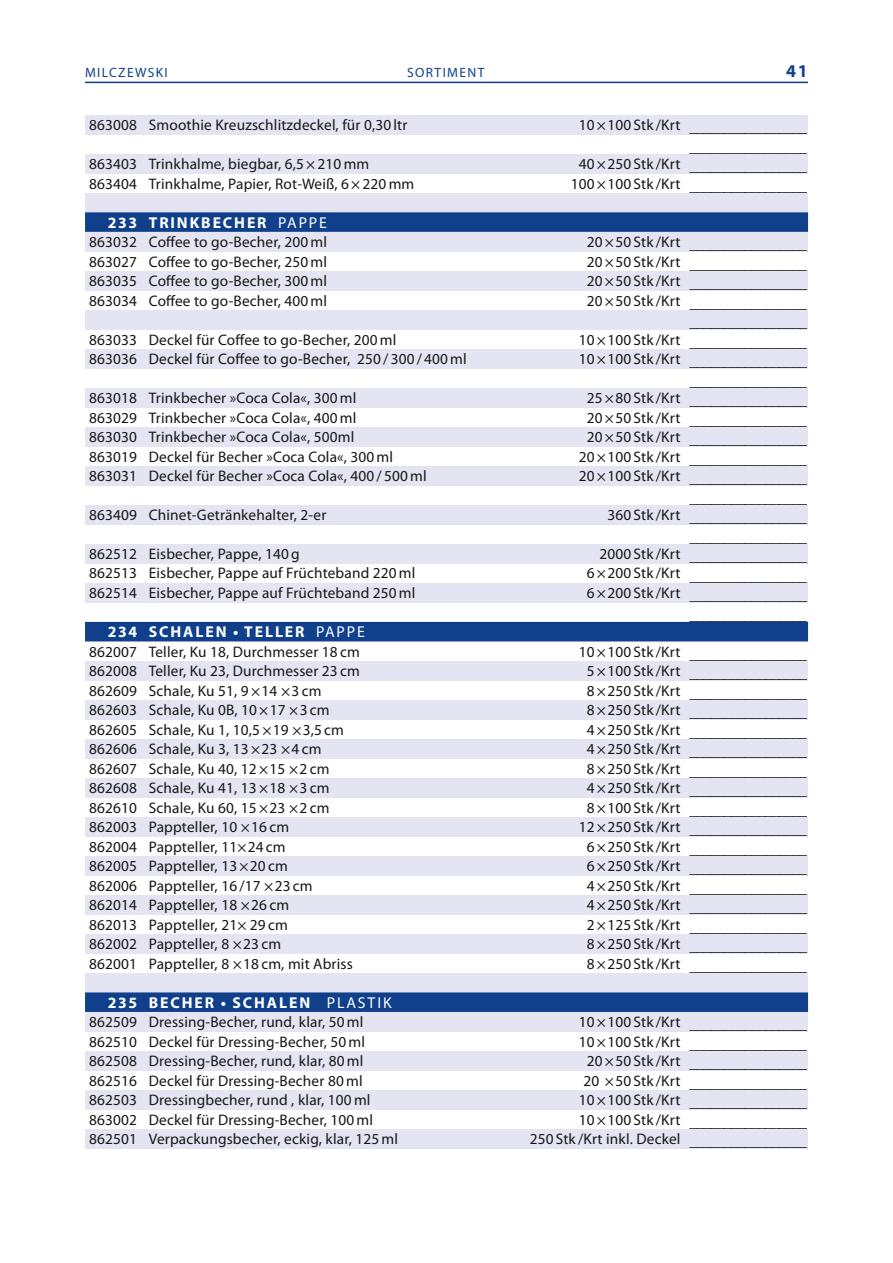
<style>
.page{position:relative;width:893px;height:1263px;background:#fff}
.page>*{position:absolute;margin:0;border:0;box-sizing:border-box;transform-origin:0 0}
.t1{font:700 18px "Myriad Pro";color:#10408b}
.t2{font:700 15.75px "Myriad Pro";letter-spacing:.12em;color:#fff}
.t3{font:15.3px/19.5px "Myriad Pro";letter-spacing:.01em;color:#181716;text-align:right}
.t4{font:13.5px "Myriad Pro";letter-spacing:.1em;color:#10408b}
.s1{font-weight:400}
</style>
<div class="page">
<hr style="left:85px;top:82px;width:723px;height:1px;background:#10408b">
<div style="left:85px;top:115px;width:723px;height:19px;background:#e4e4f2"></div>
<div style="left:85px;top:154px;width:723px;height:19px;background:#e4e4f2"></div>
<div style="left:85px;top:193px;width:723px;height:19px;background:#e4e4f2"></div>
<div style="left:85px;top:232px;width:723px;height:19px;background:#e4e4f2"></div>
<div style="left:85px;top:271px;width:723px;height:19px;background:#e4e4f2"></div>
<div style="left:85px;top:310px;width:723px;height:19px;background:#e4e4f2"></div>
<div style="left:85px;top:349px;width:723px;height:19px;background:#e4e4f2"></div>
<div style="left:85px;top:388px;width:723px;height:19px;background:#e4e4f2"></div>
<div style="left:85px;top:427px;width:723px;height:19px;background:#e4e4f2"></div>
<div style="left:85px;top:466px;width:723px;height:19px;background:#e4e4f2"></div>
<div style="left:85px;top:505px;width:723px;height:19px;background:#e4e4f2"></div>
<div style="left:85px;top:544px;width:723px;height:19px;background:#e4e4f2"></div>
<div style="left:85px;top:583px;width:723px;height:19px;background:#e4e4f2"></div>
<div style="left:85px;top:661px;width:723px;height:19px;background:#e4e4f2"></div>
<div style="left:85px;top:700px;width:723px;height:19px;background:#e4e4f2"></div>
<div style="left:85px;top:739px;width:723px;height:19px;background:#e4e4f2"></div>
<div style="left:85px;top:778px;width:723px;height:19px;background:#e4e4f2"></div>
<div style="left:85px;top:817px;width:723px;height:19px;background:#e4e4f2"></div>
<div style="left:85px;top:856px;width:723px;height:19px;background:#e4e4f2"></div>
<div style="left:85px;top:895px;width:723px;height:19px;background:#e4e4f2"></div>
<div style="left:85px;top:934px;width:723px;height:19px;background:#e4e4f2"></div>
<div style="left:85px;top:973px;width:723px;height:19px;background:#e4e4f2"></div>
<div style="left:85px;top:1012px;width:723px;height:19px;background:#e4e4f2"></div>
<div style="left:85px;top:1051px;width:723px;height:19px;background:#e4e4f2"></div>
<div style="left:85px;top:1090px;width:723px;height:19px;background:#e4e4f2"></div>
<div style="left:85px;top:1129px;width:723px;height:19px;background:#e4e4f2"></div>
<div style="left:85px;top:212px;width:723px;height:20px;background:#10408b"></div>
<div style="left:85px;top:622px;width:723px;height:19px;background:#10408b"></div>
<div style="left:85px;top:992px;width:723px;height:20px;background:#10408b"></div>
<p class="t4" style="left:85px;top:64px;width:84px">MILCZEWSKI</p>
<p class="t4" style="left:407px;top:64px;width:79px">SORTIMENT</p>
<p class="t1" style="left:786px;top:61px;width:23px">41</p>
<p class="t3" style="left:89px;top:115px;width:320px">863008 Smoothie Kreuzschlitzdeckel, für 0,30 ltr</p>
<p class="t3" style="left:579px;top:117px;width:230px">10 ×100 Stk /Krt _________________ _________________</p>
<p class="t3" style="left:89px;top:154px;width:282px">863403 Trinkhalme, biegbar, 6,5×210 mm</p>
<p class="t3" style="left:579px;top:156px;width:230px">40 ×250 Stk /Krt _________________</p>
<p class="t3" style="left:89px;top:173px;width:327px">863404 Trinkhalme, Papier, Rot-Weiß, 6×220 mm</p>
<p class="t3" style="left:571px;top:176px;width:238px">100 ×100 Stk /Krt _________________</p>
<p class="t2" style="left:108px;top:213px;width:221px">233 TRINKBECHER <span class="s1">PAPPE</span></p>
<p class="t3" style="left:89px;top:232px;width:239px">863032 Coffee to go-Becher, 200 ml</p>
<p class="t3" style="left:587px;top:234px;width:222px">20 ×50 Stk /Krt _________________</p>
<p class="t3" style="left:89px;top:251px;width:239px">863027 Coffee to go-Becher, 250 ml</p>
<p class="t3" style="left:587px;top:254px;width:222px">20 ×50 Stk /Krt _________________</p>
<p class="t3" style="left:89px;top:271px;width:239px">863035 Coffee to go-Becher, 300 ml</p>
<p class="t3" style="left:587px;top:273px;width:222px">20 ×50 Stk /Krt _________________</p>
<p class="t3" style="left:89px;top:290px;width:239px">863034 Coffee to go-Becher, 400 ml</p>
<p class="t3" style="left:587px;top:293px;width:222px">20 ×50 Stk /Krt _________________ _________________</p>
<p class="t3" style="left:89px;top:329px;width:309px">863033 Deckel für Coffee to go-Becher, 200 ml</p>
<p class="t3" style="left:579px;top:332px;width:230px">10 ×100 Stk /Krt _________________</p>
<p class="t3" style="left:89px;top:349px;width:379px">863036 Deckel für Coffee to go-Becher, 250 / 300 / 400 ml</p>
<p class="t3" style="left:579px;top:351px;width:230px">10 ×100 Stk /Krt _________________ _________________</p>
<p class="t3" style="left:89px;top:388px;width:269px">863018 Trinkbecher »Coca Cola«, 300 ml</p>
<p class="t3" style="left:587px;top:390px;width:222px">25 ×80 Stk /Krt _________________</p>
<p class="t3" style="left:89px;top:407px;width:269px">863029 Trinkbecher »Coca Cola«, 400 ml</p>
<p class="t3" style="left:587px;top:410px;width:222px">20 ×50 Stk /Krt _________________</p>
<p class="t3" style="left:89px;top:427px;width:267px">863030 Trinkbecher »Coca Cola«, 500ml</p>
<p class="t3" style="left:587px;top:429px;width:222px">20 ×50 Stk /Krt _________________</p>
<p class="t3" style="left:89px;top:446px;width:305px">863019 Deckel für Becher »Coca Cola«, 300 ml</p>
<p class="t3" style="left:579px;top:449px;width:230px">20 ×100 Stk /Krt _________________</p>
<p class="t3" style="left:89px;top:466px;width:339px">863031 Deckel für Becher »Coca Cola«, 400 / 500 ml</p>
<p class="t3" style="left:579px;top:468px;width:230px">20 ×100 Stk /Krt _________________ _________________</p>
<p class="t3" style="left:89px;top:505px;width:239px">863409 Chinet-Getränkehalter, 2-er</p>
<p class="t3" style="left:607px;top:507px;width:201px">360 Stk /Krt _________________ _________________</p>
<p class="t3" style="left:89px;top:544px;width:212px">862512 Eisbecher, Pappe, 140 g</p>
<p class="t3" style="left:599px;top:546px;width:209px">2000 Stk /Krt _________________</p>
<p class="t3" style="left:89px;top:563px;width:328px">862513 Eisbecher, Pappe auf Früchteband 220 ml</p>
<p class="t3" style="left:587px;top:566px;width:222px">6 ×200 Stk /Krt _________________</p>
<p class="t3" style="left:89px;top:583px;width:328px">862514 Eisbecher, Pappe auf Früchteband 250 ml</p>
<p class="t3" style="left:587px;top:585px;width:222px">6 ×200 Stk /Krt _________________ _________________</p>
<p class="t2" style="left:108px;top:623px;width:258px">234 SCHALEN • TELLER <span class="s1">PAPPE</span></p>
<p class="t3" style="left:89px;top:641px;width:272px">862007 Teller, Ku 18, Durchmesser 18 cm</p>
<p class="t3" style="left:579px;top:644px;width:230px">10 ×100 Stk /Krt _________________</p>
<p class="t3" style="left:89px;top:661px;width:272px">862008 Teller, Ku 23, Durchmesser 23 cm</p>
<p class="t3" style="left:587px;top:663px;width:222px">5 ×100 Stk /Krt _________________</p>
<p class="t3" style="left:89px;top:680px;width:234px">862609 Schale, Ku 51, 9×14 ×3 cm</p>
<p class="t3" style="left:587px;top:683px;width:222px">8 ×250 Stk /Krt _________________</p>
<p class="t3" style="left:89px;top:700px;width:242px">862603 Schale, Ku 0B, 10×17 ×3 cm</p>
<p class="t3" style="left:587px;top:702px;width:222px">8 ×250 Stk /Krt _________________</p>
<p class="t3" style="left:89px;top:719px;width:256px">862605 Schale, Ku 1, 10,5×19 ×3,5 cm</p>
<p class="t3" style="left:587px;top:722px;width:222px">4 ×250 Stk /Krt _________________</p>
<p class="t3" style="left:89px;top:739px;width:234px">862606 Schale, Ku 3, 13×23 ×4 cm</p>
<p class="t3" style="left:587px;top:741px;width:222px">4 ×250 Stk /Krt _________________</p>
<p class="t3" style="left:89px;top:758px;width:242px">862607 Schale, Ku 40, 12×15 ×2 cm</p>
<p class="t3" style="left:587px;top:761px;width:222px">8 ×250 Stk /Krt _________________</p>
<p class="t3" style="left:89px;top:778px;width:242px">862608 Schale, Ku 41, 13×18 ×3 cm</p>
<p class="t3" style="left:587px;top:780px;width:222px">4 ×250 Stk /Krt _________________</p>
<p class="t3" style="left:89px;top:797px;width:242px">862610 Schale, Ku 60, 15×23 ×2 cm</p>
<p class="t3" style="left:587px;top:800px;width:222px">8 ×100 Stk /Krt _________________</p>
<p class="t3" style="left:89px;top:817px;width:201px">862003 Pappteller, 10 ×16 cm</p>
<p class="t3" style="left:579px;top:819px;width:230px">12 ×250 Stk /Krt _________________</p>
<p class="t3" style="left:89px;top:836px;width:198px">862004 Pappteller, 11×24 cm</p>
<p class="t3" style="left:587px;top:839px;width:222px">6 ×250 Stk /Krt _________________</p>
<p class="t3" style="left:89px;top:856px;width:200px">862005 Pappteller, 13×20 cm</p>
<p class="t3" style="left:587px;top:858px;width:222px">6 ×250 Stk /Krt _________________</p>
<p class="t3" style="left:89px;top:875px;width:225px">862006 Pappteller, 16 /17 ×23 cm</p>
<p class="t3" style="left:587px;top:878px;width:222px">4 ×250 Stk /Krt _________________</p>
<p class="t3" style="left:89px;top:895px;width:201px">862014 Pappteller, 18 ×26 cm</p>
<p class="t3" style="left:587px;top:897px;width:222px">4 ×250 Stk /Krt _________________</p>
<p class="t3" style="left:89px;top:914px;width:200px">862013 Pappteller, 21× 29 cm</p>
<p class="t3" style="left:587px;top:917px;width:222px">2 ×125 Stk /Krt _________________</p>
<p class="t3" style="left:89px;top:934px;width:193px">862002 Pappteller, 8 ×23 cm</p>
<p class="t3" style="left:587px;top:936px;width:222px">8 ×250 Stk /Krt _________________</p>
<p class="t3" style="left:89px;top:953px;width:265px">862001 Pappteller, 8 ×18 cm, mit Abriss</p>
<p class="t3" style="left:587px;top:956px;width:222px">8 ×250 Stk /Krt _________________</p>
<p class="t2" style="left:108px;top:993px;width:285px">235 BECHER • SCHALEN <span class="s1">PLASTIK</span></p>
<p class="t3" style="left:89px;top:1012px;width:276px">862509 Dressing-Becher, rund, klar, 50 ml</p>
<p class="t3" style="left:579px;top:1014px;width:230px">10 ×100 Stk /Krt _________________</p>
<p class="t3" style="left:89px;top:1031px;width:277px">862510 Deckel für Dressing-Becher, 50 ml</p>
<p class="t3" style="left:579px;top:1034px;width:230px">10 ×100 Stk /Krt _________________</p>
<p class="t3" style="left:89px;top:1051px;width:276px">862508 Dressing-Becher, rund, klar, 80 ml</p>
<p class="t3" style="left:587px;top:1053px;width:222px">20 ×50 Stk /Krt _________________</p>
<p class="t3" style="left:89px;top:1070px;width:275px">862516 Deckel für Dressing-Becher 80 ml</p>
<p class="t3" style="left:583px;top:1073px;width:225px">20 ×50 Stk /Krt _________________</p>
<p class="t3" style="left:89px;top:1090px;width:283px">862503 Dressingbecher, rund , klar, 100 ml</p>
<p class="t3" style="left:579px;top:1092px;width:230px">10 ×100 Stk /Krt _________________</p>
<p class="t3" style="left:89px;top:1109px;width:285px">863002 Deckel für Dressing-Becher, 100 ml</p>
<p class="t3" style="left:579px;top:1112px;width:230px">10 ×100 Stk /Krt _________________</p>
<p class="t3" style="left:89px;top:1129px;width:310px">862501 Verpackungsbecher, eckig, klar, 125 ml</p>
<p class="t3" style="left:530px;top:1129px;width:279px">250 Stk /Krt inkl. Deckel _________________</p>
</div>
